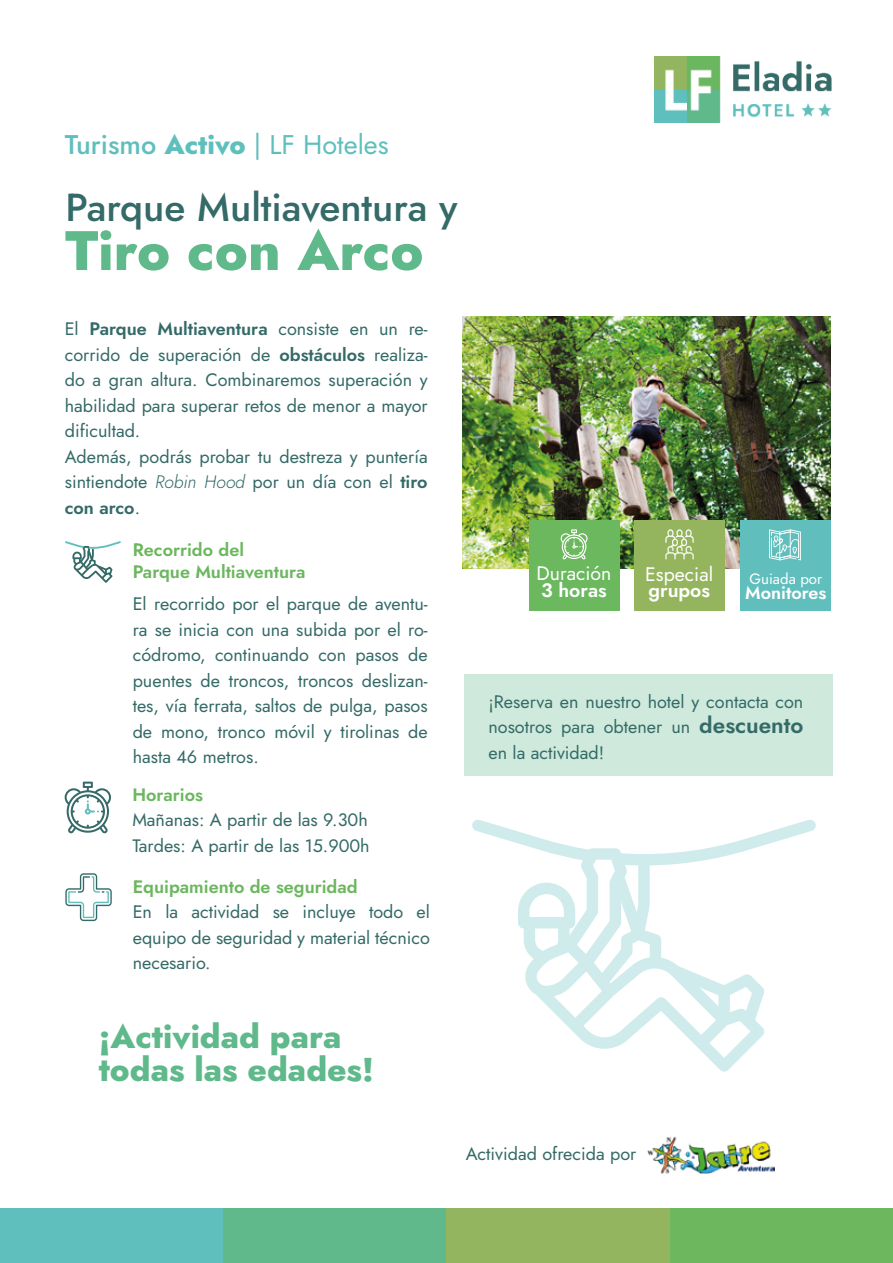
<style>
.page{position:relative;width:893px;height:1263px;background:#fff}
.page>*{position:absolute;margin:0;border:0;box-sizing:border-box;transform-origin:0 0}
.t1{font:800 55.5px "Jost";color:#5fb98b}
.t2{font:500 39px "Jost";color:#346a67}
.t3{font:800 33px/33px "Jost";color:#5fb98b}
.t4{font:27px "Jost";color:#5ebfbc}
.t5{font:19.5px "Jost";color:#fff}
.t6{font:600 19.5px "Jost";color:#fff}
.t7{font:18px/25.5px "Jost";color:#346a67;text-align:justify}
.t8{font:600 18px/21.6px "Jost";color:#6bb75e}
.t9{font:600 18px "Jost";color:#fff}
.t10{font:15px "Jost";color:#fff}
.s1{font-weight:500}
.s2{font-weight:800}
.s3{font-weight:600}
.s4{font-weight:300;font-style:italic}
.s5{font-weight:600;font-size:22.5px}
</style>
<div class="page">
<div style="left:0;top:1209px;width:223px;height:54px;background:#5ebfbc"></div>
<div style="left:223px;top:1209px;width:223px;height:54px;background:#5fb98b"></div>
<div style="left:670px;top:1209px;width:223px;height:54px;background:#6db85f"></div>
<div style="left:446px;top:1209px;width:224px;height:54px;background:#94b560"></div>
<img style="left:654px;top:56px;width:178px;height:66px">
<img style="left:462px;top:317px;width:368px;height:251px">
<div style="left:529px;top:520px;width:90px;height:91px;background:#6bb85f"></div>
<div style="left:634px;top:520px;width:91px;height:91px;background:#94b55e"></div>
<div style="left:740px;top:520px;width:90px;height:91px;background:#60bfbd"></div>
<svg style="left:561px;top:529px;width:27px;height:30px"></svg>
<svg style="left:665px;top:529px;width:29px;height:30px"></svg>
<svg style="left:769px;top:529px;width:32px;height:31px"></svg>
<img style="left:648px;top:1136px;width:126px;height:38px">
<svg style="left:472px;top:819px;width:344px;height:253px"></svg>
<svg style="left:65px;top:541px;width:56px;height:42px"></svg>
<svg style="left:65px;top:782px;width:46px;height:51px"></svg>
<svg style="left:65px;top:873px;width:47px;height:48px"></svg>
<div style="left:464px;top:674px;width:368px;height:101px;background:#cfeadc"></div>
<h3 class="t4" style="left:65px;top:126px;width:325px"><span class="s1">Turismo</span> <span class="s2">Activo</span> | LF Hoteles</h3>
<h2 class="t2" style="left:65px;top:180px;width:394px">Parque Multiaventura y</h2>
<h1 class="t1" style="left:65px;top:211px;width:360px">Tiro con Arco</h1>
<p class="t7" style="left:65px;top:316px;width:364px;text-align:left">El <span class="s3">Parque Multiaventura</span> consiste en un re&shy;corrido de superación de <span class="s3">obstáculos</span> realiza&shy;do a gran altura. Combinaremos superación y habilidad para superar retos de menor a mayor dificultad.<br>Además, podrás probar tu destreza y puntería sintiendote <span class="s4">Robin Hood</span> por un día con el <span class="s3">tiro con arco</span>.</p>
<p class="t8" style="left:133px;top:539px;width:174px">Recorrido del<br>Parque Multiaventura</p>
<p class="t7" style="left:133px;top:591px;width:296px">El recorrido por el parque de aventu&shy;ra se inicia con una subida por el ro&shy;códromo, continuando con pasos de puentes de troncos, troncos deslizan&shy;tes, vía ferrata, saltos de pulga, pasos de mono, tronco móvil y tirolinas de hasta 46 metros.</p>
<p class="t8" style="left:132px;top:784px;width:72px">Horarios</p>
<p class="t7" style="left:132px;top:807px;width:239px">Mañanas: A partir de las 9.30h<br>Tardes: A partir de las 15.900h</p>
<p class="t8" style="left:133px;top:876px;width:226px">Equipamiento de seguridad</p>
<p class="t7" style="left:133px;top:899px;width:299px">En la actividad se incluye todo el equipo de seguridad y material técnico necesario.</p>
<h3 class="t3" style="left:99px;top:1020px;width:277px">¡Actividad para todas las edades!</h3>
<p class="t5" style="left:536px;top:560px;width:76px">Duración</p>
<p class="t6" style="left:541px;top:576px;width:67px">3 horas</p>
<p class="t5" style="left:645px;top:561px;width:69px">Especial</p>
<p class="t6" style="left:648px;top:577px;width:63px">grupos</p>
<p class="t10" style="left:749px;top:569px;width:74px">Guiada por</p>
<p class="t9" style="left:745px;top:580px;width:83px">Monitores</p>
<p class="t7" style="left:488px;top:689px;width:316px">¡Reserva en nuestro hotel y contacta con nosotros para obtener un <span class="s5">descuento </span>en la actividad!</p>
<p class="t7" style="left:466px;top:1141px;width:172px">Actividad ofrecida por</p>
</div>
